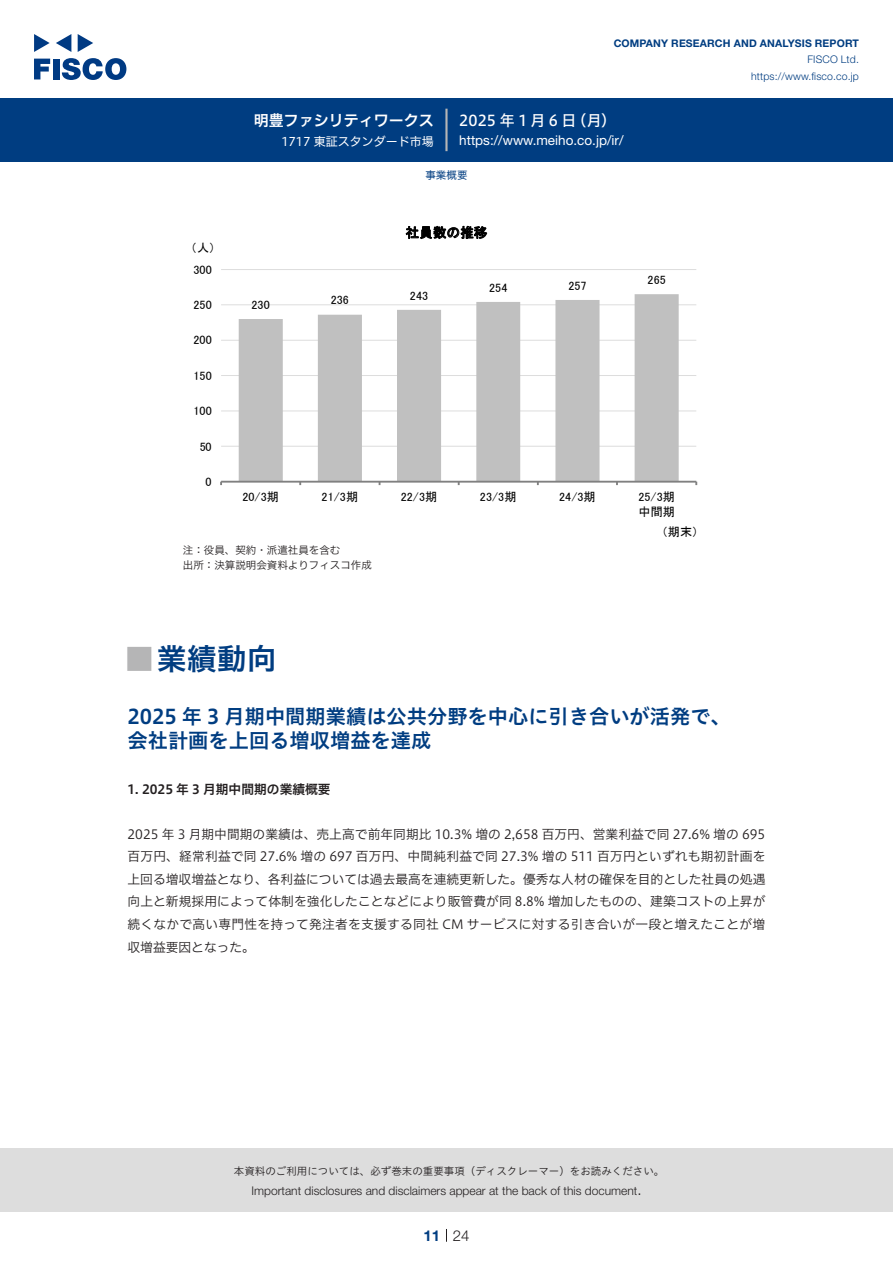
<style>
.page{position:relative;width:893px;height:1263px;background:#fff}
.page>*{position:absolute;margin:0;border:0;box-sizing:border-box;transform-origin:0 0}
.t1{font:30px "Hiragino UD Sans Std N W6";color:#003d81}
.t2{font:24px "Hiragino UD Sans Std N W6";color:#b5b5b6}
.中タイトル{font:20.25px/24px "Hiragino UD Sans Std W6";color:#003d81}
.t3{font:15px "Hiragino UD Sans F Std N W5";letter-spacing:.21em;color:#fff}
.t4{font:15px "Hiragino UD Sans F Std N W6";color:#fff}
.t5{font:300 15px "Helvetica Neue LT Std";color:#231f20}
.t6{font:700 15px "Helvetica Neue LT Std";color:#003d81}
.t7{font:13.5px "Helvetica Neue LT Std";color:#fff}
.t8{font:13.5px "MS P Gothic";letter-spacing:.01em;color:#000}
.本文{font:12.75px/22.5px "Hiragino UD Sans F Std N W3";letter-spacing:.02em;color:#231f20;text-align:justify}
.小タイトル{font:12.75px "Hiragino UD Sans F Std N W6";color:#231f20}
.t9{font:12.15px "MS P Gothic";letter-spacing:.005em;color:#000}
.t10{font:300 12px "Helvetica Neue LT Std";color:#231f20}
.t11{font:12px "MS P Gothic";letter-spacing:.005em;color:#000}
.t12{font:12px "Hiragino UD Sans F Std N W4";color:#fff}
.t13{font:10.5px "Hiragino UD Sans Std W3";color:#231f20}
.表組み基本スタイル{font:10.5px "Hiragino UD Sans F Std N W3";color:#231f20}
.t14{font:700 10.5px "Helvetica Neue LT Std";letter-spacing:.015em;color:#003d81}
.t15{font:300 10.5px/16.5px "Helvetica Neue LT Std";letter-spacing:.015em;color:#003d81;text-align:right}
.ヘッダー{font:10.5px "Hiragino UD Sans F Std N W4";color:#003d81}
</style>
<div class="page">
<div style="left:0;top:1148px;width:893px;height:64px;background:#ddd"></div>
<svg style="left:34px;top:59px;width:16px;height:20px"></svg>
<div style="left:53px;top:59px;width:6px;height:20px;background:#003a83"></div>
<svg style="left:62px;top:58px;width:64px;height:22px"></svg>
<svg style="left:34px;top:34px;width:16px;height:18px"></svg>
<svg style="left:78px;top:34px;width:15px;height:18px"></svg>
<svg style="left:56px;top:34px;width:15px;height:18px"></svg>
<div style="left:0;top:98px;width:893px;height:64px;background:#003d81"></div>
<hr style="left:445px;top:109px;width:3px;height:42px;background:#b5b5b6">
<svg style="left:446px;top:1229px;width:1px;height:13px"></svg>
<hr style="left:221px;top:446px;width:475px;height:1px;background:#ddd">
<hr style="left:221px;top:411px;width:475px;height:1px;background:#ddd">
<hr style="left:221px;top:375px;width:475px;height:1px;background:#ddd">
<hr style="left:221px;top:340px;width:475px;height:1px;background:#ddd">
<hr style="left:221px;top:304px;width:475px;height:1px;background:#ddd">
<hr style="left:221px;top:269px;width:475px;height:1px;background:#ddd">
<svg style="left:239px;top:294px;width:440px;height:187px;fill:#c0c0c0"></svg>
<hr style="left:221px;top:481px;width:475px;height:2px;background:#808080">
<p class="t4" style="left:254px;top:109px;width:182px">明豊ファシリティワークス</p>
<p class="t12" style="left:281px;top:132px;width:154px">1717 東証スタンダード市場</p>
<p class="t14" style="left:614px;top:37px;width:247px">COMPANY RESEARCH AND ANALYSIS REPORT</p>
<p class="t15" style="left:751px;top:51px;width:109px">FISCO Ltd. https://www.fisco.co j p.</p>
<p class="t3" style="left:459px;top:109px;width:119px">2025年1月6日</p>
<p class="t3" style="left:572px;top:109px;width:46px">（月(</p>
<p class="t7" style="left:459px;top:132px;width:166px">https://www.meiho. c o j p. /i r/</p>
<p class="ヘッダー" style="left:425px;top:167px;width:43px">事業概要</p>
<p class="t11" style="left:191px;top:241px;width:26px">人（ (</p>
<p class="t9" style="left:194px;top:263px;width:20px">300</p>
<p class="t9" style="left:194px;top:299px;width:20px">250</p>
<p class="t9" style="left:194px;top:334px;width:20px">200</p>
<p class="t9" style="left:194px;top:369px;width:20px">150</p>
<p class="t9" style="left:194px;top:405px;width:20px">100</p>
<p class="t9" style="left:200px;top:440px;width:13px">50</p>
<p class="t9" style="left:206px;top:475px;width:8px">0</p>
<p class="t11" style="left:251px;top:298px;width:20px">230</p>
<p class="t11" style="left:242px;top:490px;width:38px">20/3期</p>
<p class="t11" style="left:331px;top:294px;width:20px">236</p>
<p class="t11" style="left:322px;top:490px;width:38px">21/3期</p>
<p class="表組み基本スタイル" style="left:183px;top:542px;width:159px">注：役員、契約・派遣社員を含む</p>
<p class="表組み基本スタイル" style="left:183px;top:557px;width:190px">出所：決算説明会資料よりフィスコ作成</p>
<p class="t8" style="left:406px;top:226px;width:83px">社員数の推移</p>
<p class="t11" style="left:410px;top:289px;width:20px">243</p>
<p class="t9" style="left:489px;top:281px;width:20px">254</p>
<p class="t11" style="left:401px;top:490px;width:38px">22/3期</p>
<p class="t11" style="left:480px;top:490px;width:38px">23/3期</p>
<p class="t9" style="left:568px;top:279px;width:20px">257</p>
<p class="t11" style="left:559px;top:490px;width:38px">24/3期</p>
<p class="t11" style="left:648px;top:274px;width:20px">265</p>
<p class="t11" style="left:638px;top:490px;width:38px">25/3期</p>
<p class="t9" style="left:639px;top:506px;width:38px">中間期</p>
<p class="t9" style="left:662px;top:526px;width:38px">（期末(</p>
<p class="t1" style="left:157px;top:636px;width:121px">業績動向</p>
<p class="t2" style="left:128px;top:640px;width:25px">█</p>
<p class="中タイトル" style="left:128px;top:703px;width:605px">2025 年 3 月期中間期業績は公共分野を中心に引き合いが活発で、会社計画を上回る増収増益を達成</p>
<p class="小タイトル" style="left:128px;top:779px;width:205px">1. 2025 年 3 月期中間期の業績概要</p>
<p class="本文" style="left:128px;top:822px;width:639px">2025 年 3 月期中間期の業績は、売上高で前年同期比 10.3% 増の 2,658 百万円、営業利益で同 27.6% 増の 695百万円、経常利益で同 27.6% 増の 697 百万円、中間純利益で同 27.3% 増の 511 百万円といずれも期初計画を上回る増収増益となり、各利益については過去最高を連続更新した。優秀な人材の確保を目的とした社員の処遇向上と新規採用によって体制を強化したことなどにより販管費が同 8.8% 増加したものの、建築コストの上昇が続くなかで高い専門性を持って発注者を支援する同社 CM サービスに対する引き合いが一段と増えたことが増収増益要因となった。</p>
<p class="t13" style="left:234px;top:1163px;width:432px">本資料のご利用については、必ず巻末の重要事項（ディスクレーマー）をお読みください。</p>
<p class="t5" style="left:637px;top:1180px;width:6px">.</p>
<p class="t10" style="left:251px;top:1183px;width:387px">Important disclosures and disclaimers appear at the back of this document</p>
<p class="t6" style="left:423px;top:1226px;width:18px">11</p>
<p class="t5" style="left:453px;top:1226px;width:18px">24</p>
</div>
